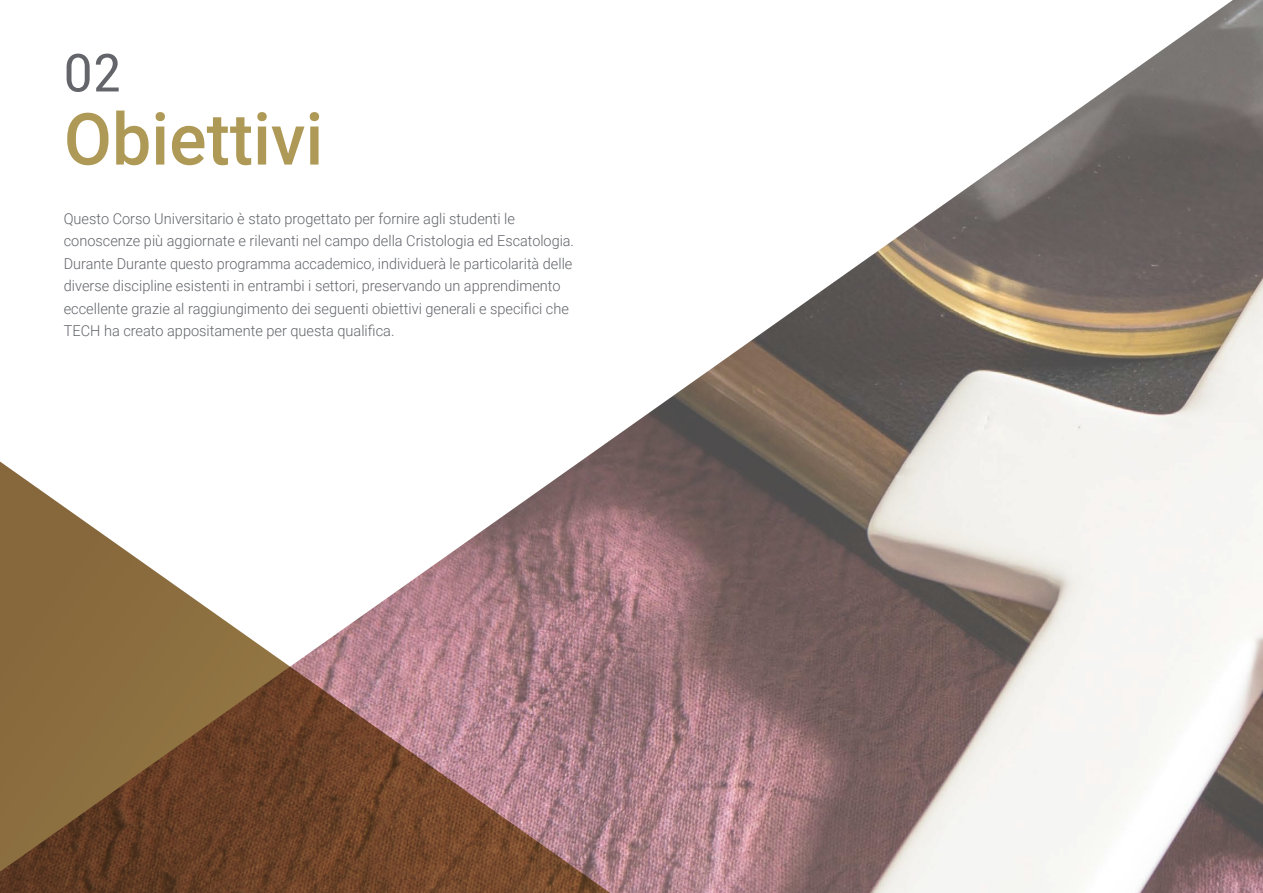
<style>
.page{position:relative;width:1263px;height:893px;background:#fff}
.page>*{position:absolute;margin:0;border:0;box-sizing:border-box;transform-origin:0 0}
.Portadilla{font:500 72px "Roboto";color:#ae9956}
.t1{font:52.5px "Roboto";color:#63656a}
.Texto_Simple{font:300 15px/22.5px "Roboto";color:#63656a}
</style>
<div class="page">
<img style="left:602px;top:0;width:661px;height:893px">
<svg style="left:0;top:446px;width:640px;height:447px"></svg>
<p class="t1" style="left:64px;top:36px;width:59px">02</p>
<p class="Portadilla" style="left:64px;top:89px;width:261px">Obiettivi</p>
<p class="Texto_Simple" style="left:64px;top:207px;width:512px">Questo Corso Universitario è stato progettato per fornire agli studenti le conoscenze più aggiornate e rilevanti nel campo della Cristologia ed Escatologia.<br>Durante Durante questo programma accademico, individuerà le particolarità delle diverse discipline esistenti in entrambi i settori, preservando un apprendimento eccellente grazie al raggiungimento dei seguenti obiettivi generali e specifici che TECH ha creato appositamente per questa qualifica.</p>
</div>
